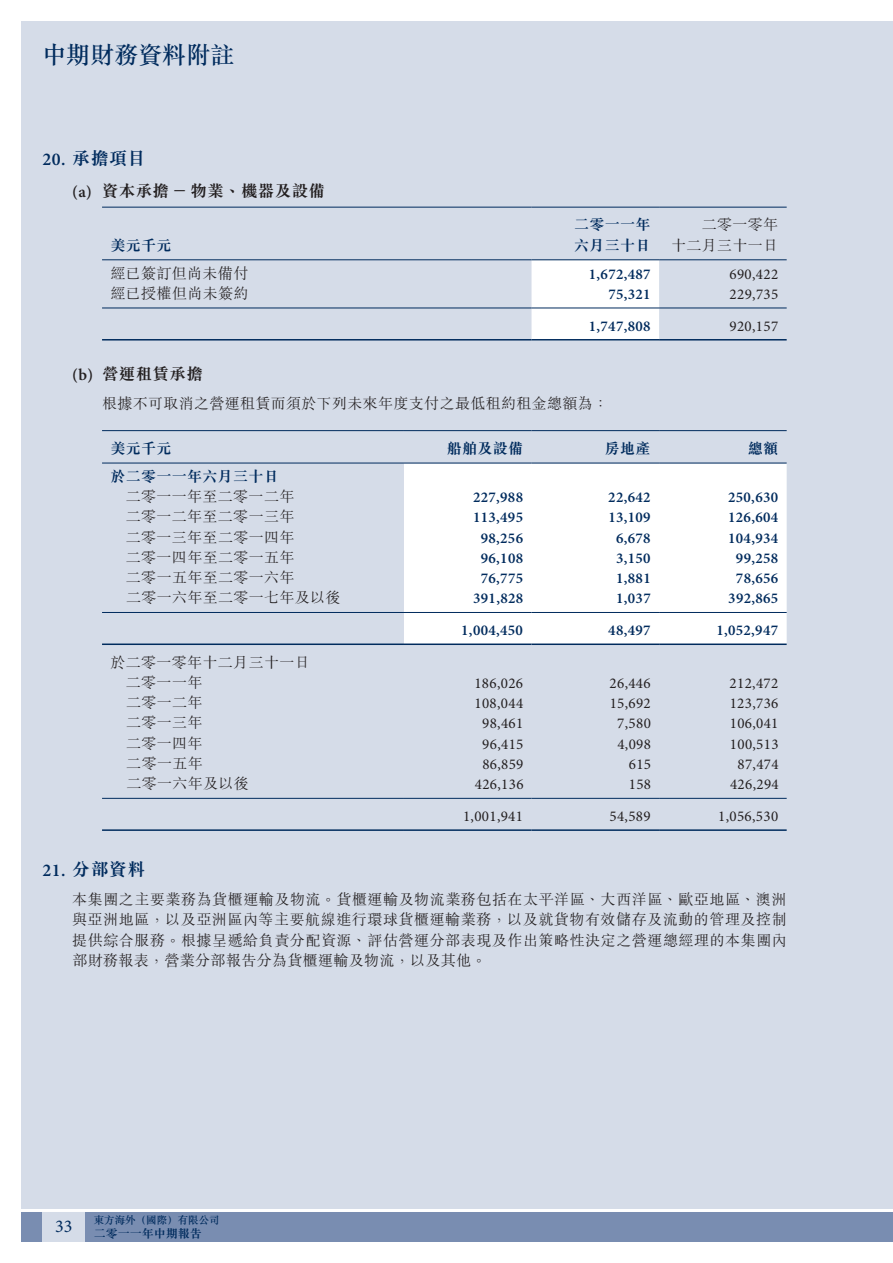
<style>
.page{position:relative;width:893px;height:1263px;background:#fff}
.page>*{position:absolute;margin:0;border:0;box-sizing:border-box;transform-origin:0 0}
.t1{font:500 24px "M Sung HK";color:#002b5d}
.t2{font:700 18px "M Sung HK";letter-spacing:.02em;color:#002b5d}
.t3{font:700 16.5px "M Sung HK";letter-spacing:.02em;color:#231f20}
.t4{font:300 15px/20.2px "M Sung HK";letter-spacing:.025em;color:#231f20;text-align:right}
.t5{font:600 15px "Minion Pro";letter-spacing:.02em;color:#002b5d}
.t6{font:15px "Minion Pro";letter-spacing:.025em;color:#231f20}
.t7{font:700 15px/20.2px "M Sung HK";letter-spacing:.02em;color:#002b5d}
.t8{font:700 12px "M Sung HK";color:#002b5d}
.t9{font:500 10.5px "M Sung HK";color:#002b5d}
.s1{font-family:"Minion Pro";font-weight:600}
.s2{font-family:"Minion Pro";font-weight:400;font-size:18px}
</style>
<div class="page">
<div style="left:21px;top:21px;width:872px;height:1221px;background:#d5dce8"></div>
<div style="left:21px;top:1212px;width:872px;height:30px;background:#798db1"></div>
<div style="left:43px;top:1196px;width:42px;height:46px;background:#d5dce8"></div>
<hr style="left:0;top:1209px;width:893px;height:3px;background:#fff">
<svg style="left:102px;top:260px;width:685px;height:48px"></svg>
<div style="left:531px;top:260px;width:128px;height:79px;background:#fff"></div>
<hr style="left:102px;top:207px;width:429px;height:1px;background:#002b5d">
<hr style="left:531px;top:207px;width:128px;height:1px;background:#002b5d">
<hr style="left:659px;top:207px;width:128px;height:1px;background:#002b5d">
<hr style="left:102px;top:259px;width:429px;height:1px;background:#002b5d">
<hr style="left:531px;top:259px;width:128px;height:1px;background:#002b5d">
<hr style="left:659px;top:259px;width:128px;height:1px;background:#002b5d">
<hr style="left:102px;top:308px;width:429px;height:1px;background:#002b5d">
<hr style="left:531px;top:308px;width:128px;height:1px;background:#002b5d">
<hr style="left:659px;top:308px;width:128px;height:1px;background:#002b5d">
<hr style="left:102px;top:339px;width:429px;height:1px;background:#002b5d">
<hr style="left:531px;top:339px;width:128px;height:1px;background:#002b5d">
<hr style="left:659px;top:339px;width:128px;height:1px;background:#002b5d">
<svg style="left:102px;top:431px;width:685px;height:1px"></svg>
<svg style="left:102px;top:462px;width:685px;height:336px"></svg>
<div style="left:404px;top:464px;width:383px;height:179px;background:#fff"></div>
<hr style="left:102px;top:430px;width:302px;height:1px;background:#002b5d">
<hr style="left:404px;top:430px;width:127px;height:1px;background:#002b5d">
<hr style="left:531px;top:430px;width:128px;height:1px;background:#002b5d">
<hr style="left:659px;top:430px;width:128px;height:1px;background:#002b5d">
<hr style="left:102px;top:463px;width:302px;height:1px;background:#002b5d">
<hr style="left:404px;top:463px;width:127px;height:1px;background:#002b5d">
<hr style="left:531px;top:463px;width:128px;height:1px;background:#002b5d">
<hr style="left:659px;top:463px;width:128px;height:1px;background:#002b5d">
<hr style="left:102px;top:612px;width:302px;height:1px;background:#002b5d">
<hr style="left:404px;top:612px;width:127px;height:1px;background:#002b5d">
<hr style="left:531px;top:612px;width:128px;height:1px;background:#002b5d">
<hr style="left:659px;top:612px;width:128px;height:1px;background:#002b5d">
<hr style="left:102px;top:643px;width:302px;height:2px;background:#002b5d">
<hr style="left:404px;top:643px;width:127px;height:2px;background:#002b5d">
<hr style="left:531px;top:643px;width:128px;height:2px;background:#002b5d">
<hr style="left:659px;top:643px;width:128px;height:2px;background:#002b5d">
<hr style="left:102px;top:798px;width:302px;height:1px;background:#002b5d">
<hr style="left:404px;top:798px;width:127px;height:1px;background:#002b5d">
<hr style="left:531px;top:798px;width:128px;height:1px;background:#002b5d">
<hr style="left:659px;top:798px;width:128px;height:1px;background:#002b5d">
<hr style="left:102px;top:829px;width:302px;height:2px;background:#002b5d">
<hr style="left:404px;top:829px;width:127px;height:2px;background:#002b5d">
<hr style="left:531px;top:829px;width:128px;height:2px;background:#002b5d">
<hr style="left:659px;top:829px;width:128px;height:2px;background:#002b5d">
<h1 class="t1" style="left:43px;top:38px;width:193px">中期財務資料附註</h1>
<p class="t2" style="left:43px;top:146px;width:104px"><span class="s1">20.</span> 承擔項目</p>
<p class="t3" style="left:72px;top:179px;width:254px"><span class="s1">(a)</span> 資本承擔－物業、機器及設備</p>
<p class="t7" style="left:111px;top:234px;width:62px">美元千元</p>
<p class="t7" style="left:574px;top:214px;width:78px">二零一一年六月三十日</p>
<p class="t4" style="left:671px;top:214px;width:109px">二零一零年<br>十二月三十一日</p>
<p class="t4" style="left:111px;top:262px;width:139px">經已簽訂但尚未備付</p>
<p class="t5" style="left:589px;top:265px;width:63px">1,672,487</p>
<p class="t6" style="left:729px;top:265px;width:50px">690,422</p>
<p class="t4" style="left:111px;top:282px;width:139px">經已授權但尚未簽約</p>
<p class="t5" style="left:608px;top:285px;width:44px">75,321</p>
<p class="t6" style="left:730px;top:285px;width:50px">229,735</p>
<p class="t5" style="left:589px;top:317px;width:63px">1,747,808</p>
<p class="t6" style="left:729px;top:317px;width:50px">920,157</p>
<p class="t3" style="left:72px;top:362px;width:132px"><span class="s1">(b)</span> 營運租賃承擔</p>
<p class="t4" style="left:102px;top:392px;width:508px">根據不可取消之營運租賃而須於下列未來年度支付之最低租約租金總額為：</p>
<p class="t7" style="left:111px;top:438px;width:62px">美元千元</p>
<p class="t7" style="left:447px;top:438px;width:78px">船舶及設備</p>
<p class="t7" style="left:605px;top:438px;width:47px">房地產</p>
<p class="t7" style="left:748px;top:438px;width:32px">總額</p>
<p class="t7" style="left:111px;top:465px;width:170px">於二零一一年六月三十日</p>
<p class="t4" style="left:126px;top:486px;width:170px">二零一一年至二零一二年</p>
<p class="t5" style="left:473px;top:488px;width:52px">227,988</p>
<p class="t5" style="left:608px;top:488px;width:44px">22,642</p>
<p class="t5" style="left:728px;top:488px;width:52px">250,630</p>
<p class="t4" style="left:126px;top:506px;width:170px">二零一二年至二零一三年</p>
<p class="t5" style="left:473px;top:508px;width:52px">113,495</p>
<p class="t5" style="left:608px;top:508px;width:44px">13,109</p>
<p class="t5" style="left:728px;top:508px;width:52px">126,604</p>
<p class="t4" style="left:126px;top:526px;width:170px">二零一三年至二零一四年</p>
<p class="t5" style="left:481px;top:529px;width:44px">98,256</p>
<p class="t5" style="left:616px;top:529px;width:36px">6,678</p>
<p class="t5" style="left:728px;top:529px;width:52px">104,934</p>
<p class="t4" style="left:126px;top:546px;width:170px">二零一四年至二零一五年</p>
<p class="t5" style="left:481px;top:549px;width:44px">96,108</p>
<p class="t5" style="left:616px;top:549px;width:36px">3,150</p>
<p class="t5" style="left:736px;top:549px;width:44px">99,258</p>
<p class="t4" style="left:126px;top:567px;width:170px">二零一五年至二零一六年</p>
<p class="t5" style="left:481px;top:569px;width:44px">76,775</p>
<p class="t5" style="left:616px;top:569px;width:36px">1,881</p>
<p class="t5" style="left:736px;top:569px;width:44px">78,656</p>
<p class="t4" style="left:126px;top:587px;width:216px">二零一六年至二零一七年及以後</p>
<p class="t5" style="left:473px;top:589px;width:52px">391,828</p>
<p class="t5" style="left:616px;top:589px;width:36px">1,037</p>
<p class="t5" style="left:728px;top:589px;width:52px">392,865</p>
<p class="t5" style="left:461px;top:622px;width:63px">1,004,450</p>
<p class="t5" style="left:608px;top:622px;width:44px">48,497</p>
<p class="t5" style="left:716px;top:622px;width:63px">1,052,947</p>
<p class="t4" style="left:126px;top:651px;width:185px;text-align:left;text-indent:-15px">於二零一零年十二月三十一日二零一一年</p>
<p class="t6" style="left:474px;top:674px;width:50px">186,026</p>
<p class="t6" style="left:610px;top:674px;width:43px">26,446</p>
<p class="t6" style="left:730px;top:674px;width:50px">212,472</p>
<p class="t4" style="left:126px;top:692px;width:78px">二零一二年</p>
<p class="t6" style="left:474px;top:694px;width:50px">108,044</p>
<p class="t6" style="left:610px;top:694px;width:43px">15,692</p>
<p class="t6" style="left:730px;top:694px;width:50px">123,736</p>
<p class="t4" style="left:126px;top:712px;width:78px">二零一三年</p>
<p class="t6" style="left:482px;top:715px;width:43px">98,461</p>
<p class="t6" style="left:617px;top:715px;width:35px">7,580</p>
<p class="t6" style="left:730px;top:715px;width:50px">106,041</p>
<p class="t4" style="left:126px;top:732px;width:78px">二零一四年</p>
<p class="t6" style="left:482px;top:735px;width:43px">96,415</p>
<p class="t6" style="left:617px;top:735px;width:35px">4,098</p>
<p class="t6" style="left:730px;top:735px;width:50px">100,513</p>
<p class="t4" style="left:126px;top:752px;width:78px">二零一五年</p>
<p class="t6" style="left:482px;top:755px;width:43px">86,859</p>
<p class="t6" style="left:629px;top:755px;width:24px">615</p>
<p class="t6" style="left:737px;top:755px;width:43px">87,474</p>
<p class="t4" style="left:126px;top:773px;width:124px">二零一六年及以後</p>
<p class="t6" style="left:475px;top:775px;width:50px">426,136</p>
<p class="t6" style="left:629px;top:775px;width:24px">158</p>
<p class="t6" style="left:730px;top:775px;width:50px">426,294</p>
<p class="t6" style="left:463px;top:807px;width:61px">1,001,941</p>
<p class="t6" style="left:609px;top:807px;width:43px">54,589</p>
<p class="t6" style="left:718px;top:807px;width:62px">1,056,530</p>
<p class="t2" style="left:43px;top:857px;width:104px"><span class="s1">21.</span> 分部資料</p>
<p class="t4" style="left:72px;top:889px;width:716px;text-align:justify">本集團之主要業務為貨櫃運輸及物流。貨櫃運輸及物流業務包括在太平洋區、大西洋區、歐亞地區、澳洲與亞洲地區，以及亞洲區內等主要航線進行環球貨櫃運輸業務，以及就貨物有效儲存及流動的管理及控制提供綜合服務。根據呈遞給負責分配資源、評估營運分部表現及作出策略性決定之營運總經理的本集團內部財務報表，營業分部報告分為貨櫃運輸及物流，以及其他。</p>
<p class="t9" style="left:55px;top:1213px;width:166px"><span class="s2">33</span> 東方海外（國際）有限公司</p>
<p class="t8" style="left:94px;top:1225px;width:109px">二零一一年中期報告</p>
</div>
